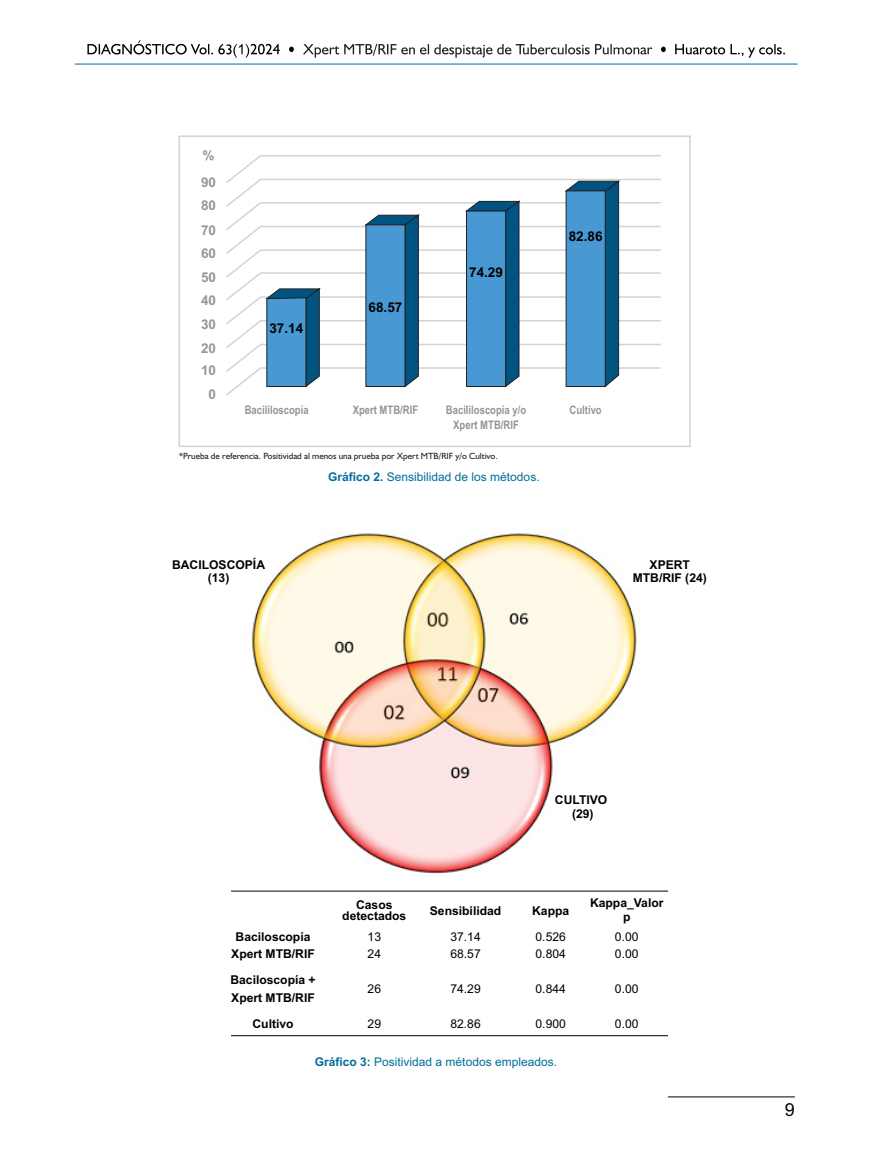
<style>
.page{position:relative;width:872px;height:1170px;background:#fff}
.page>*{position:absolute;margin:0;border:0;box-sizing:border-box;transform-origin:0 0}
.t1{font:18px "Arial";color:#000}
.t2{font:700 13.5px/23.5px "Arial";color:#939598}
.t3{font:700 13.5px "Arial";color:#000}
.t4{font:700 12.15px/13.5px "Arial";color:#000;text-align:center}
.t5{font:12.15px/17.4px "Arial";color:#000}
.t6{font:12px "Arial";color:#006d9b}
.t7{font:700 11.7px/14.9px "Arial";color:#939598;text-align:center;scale:.81 1}
.t8{font:9px "Humanist 521 BT";color:#231f20}
.s1{font-weight:700}
</style>
<div class="page">
<hr style="left:75px;top:64px;width:722px;height:1px;background:#006d9b">
<hr style="left:668px;top:1096px;width:127px;height:1px;background:#000">
<svg style="left:87px;top:40px;width:698px;height:18px"></svg>
<hr style="left:260px;top:155px;width:400px;height:1px;background:#d1d3d4">
<hr style="left:260px;top:179px;width:400px;height:1px;background:#d1d3d4">
<hr style="left:260px;top:202px;width:400px;height:1px;background:#d1d3d4">
<hr style="left:260px;top:226px;width:400px;height:1px;background:#d1d3d4">
<hr style="left:260px;top:249px;width:400px;height:2px;background:#d1d3d4">
<hr style="left:260px;top:272px;width:400px;height:2px;background:#d1d3d4">
<hr style="left:260px;top:296px;width:400px;height:2px;background:#d1d3d4">
<hr style="left:260px;top:320px;width:400px;height:1px;background:#d1d3d4">
<hr style="left:260px;top:344px;width:400px;height:1px;background:#d1d3d4">
<hr style="left:260px;top:367px;width:400px;height:2px;background:#d1d3d4">
<svg style="left:226px;top:155px;width:96px;height:240px"></svg>
<svg style="left:365px;top:214px;width:56px;height:174px;background:#4187b7"></svg>
<svg style="left:466px;top:200px;width:55px;height:188px;background:#3d84b5"></svg>
<svg style="left:565px;top:180px;width:56px;height:208px;background:#4288b8"></svg>
<div style="left:178px;top:135px;width:513px;height:312px;border:2px solid #d1d3d4"></div>
<img style="left:252px;top:533px;width:385px;height:341px">
<div style="left:164px;top:514px;width:105px;height:53px;background:#fff"></div>
<div style="left:629px;top:538px;width:107px;height:45px;background:#fff"></div>
<div style="left:564px;top:799px;width:66px;height:45px;background:#fff"></div>
<hr style="left:231px;top:890px;width:437px;height:1px;background:#000">
<hr style="left:231px;top:1035px;width:437px;height:1px;background:#000">
<p class="t2" style="left:202px;top:145px;width:14px">%</p>
<p class="t2" style="left:201px;top:172px;width:17px;line-height:23.1px">90<br>80</p>
<p class="t2" style="left:201px;top:220px;width:17px;text-align:justify">70<br>60<br>50<br>40<br>30<br>20</p>
<p class="t2" style="left:201px;top:359px;width:17px;line-height:24.2px;text-align:center">10<br>0</p>
<p class="t3" style="left:269px;top:323px;width:35px">37.14</p>
<p class="t3" style="left:368px;top:302px;width:35px">68.57</p>
<p class="t3" style="left:469px;top:267px;width:35px">74.29</p>
<p class="t3" style="left:569px;top:231px;width:35px">82.86</p>
<p class="t7" style="left:245px;top:404px;width:80px">Bacililoscopía</p>
<p class="t7" style="left:353px;top:404px;width:82px">Xpert MTB/RIF</p>
<p class="t7" style="left:446px;top:404px;width:101px">Bacililoscopía y/o<br>Xpert MTB/RIF</p>
<p class="t7" style="left:569px;top:404px;width:41px">Cultivo</p>
<p class="t8" style="left:179px;top:452px;width:320px">*Prueba de referencia. Positividad al menos una prueba por Xpert MTB/RIF y/o Cultivo.</p>
<p class="t6" style="left:328px;top:472px;width:213px"><span class="s1">Gráfico 2.</span> Sensibilidad de los métodos.</p>
<p class="t4" style="left:172px;top:558px;width:94px">BACILOSCOPÍA (13)</p>
<p class="t4" style="left:632px;top:558px;width:76px">XPERT<br>MTB/RIF (24)</p>
<p class="t4" style="left:231px;top:929px;width:85px;line-height:17.4px">Baciloscopía<br>Xpert MTB/RIF</p>
<p class="t4" style="left:230px;top:972px;width:87px;line-height:17.4px;text-align:left">Baciloscopía +<br>Xpert MTB/RIF</p>
<p class="t4" style="left:252px;top:1017px;width:43px">Cultivo</p>
<p class="t4" style="left:342px;top:899px;width:66px;line-height:11.6px">Casos detectados</p>
<p class="t4" style="left:430px;top:905px;width:73px">Sensibilidad</p>
<p class="t5" style="left:367px;top:929px;width:15px">13<br>24</p>
<p class="t5" style="left:367px;top:981px;width:15px">26</p>
<p class="t5" style="left:367px;top:1015px;width:15px">29</p>
<p class="t5" style="left:450px;top:929px;width:32px">37.14<br>68.57</p>
<p class="t5" style="left:450px;top:981px;width:32px">74.29</p>
<p class="t5" style="left:450px;top:1015px;width:32px">82.86</p>
<p class="t4" style="left:555px;top:794px;width:54px">CULTIVO (29)</p>
<p class="t4" style="left:532px;top:905px;width:39px">Kappa</p>
<p class="t5" style="left:535px;top:929px;width:32px">0.526<br>0.804</p>
<p class="t5" style="left:535px;top:981px;width:32px">0.844</p>
<p class="t5" style="left:535px;top:1015px;width:32px">0.900</p>
<p class="t4" style="left:590px;top:897px;width:75px">Kappa_Valor</p>
<p class="t4" style="left:623px;top:910px;width:9px">p</p>
<p class="t5" style="left:615px;top:929px;width:25px">0.00<br>0.00</p>
<p class="t5" style="left:615px;top:981px;width:25px">0.00</p>
<p class="t5" style="left:615px;top:1015px;width:25px">0.00</p>
<p class="t6" style="left:315px;top:1056px;width:244px"><span class="s1">Gráfico 3:</span> Positividad a métodos empleados.</p>
<h1 class="t1" style="left:785px;top:1102px;width:12px">9</h1>
</div>
